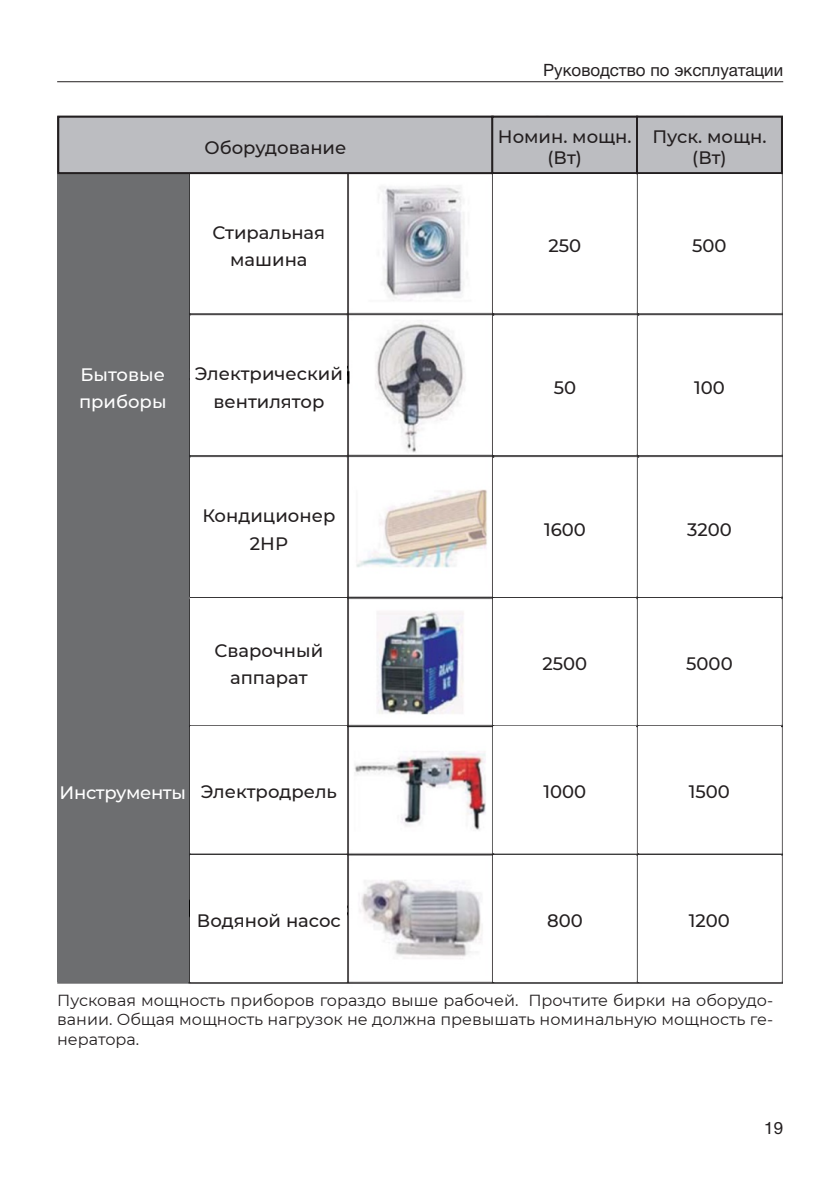
<style>
.page{position:relative;width:840px;height:1191px;background:#fff}
.page>*{position:absolute;margin:0;border:0;box-sizing:border-box;transform-origin:0 0}
.Основной_текст{font:500 18px/21.6px "Montserrat";color:#231f20;text-align:center}
.Основной_текст-2{font:500 18px "Montserrat";letter-spacing:-.01em;color:#fff}
.t1{font:17px "Helvetica Neue Cyr";color:#231f20}
.Основной_текст-3{font:16px/19.2px "Montserrat";color:#231f20;text-align:justify}
</style>
<div class="page">
<hr style="left:57px;top:81px;width:725px;height:1px;background:#231f20">
<img style="left:57px;top:115px;width:724px;height:869px">
<div style="left:190px;top:174px;width:157px;height:139px;background:#fff"></div>
<div style="left:57px;top:174px;width:131px;height:423px;background:#6d6e70"></div>
<div style="left:58px;top:117px;width:434px;height:56px;background:#bcbdc1"></div>
<div style="left:57px;top:116px;width:436px;height:58px;border:2px solid #231f20"></div>
<div style="left:492px;top:117px;width:145px;height:56px;background:#bcbdc1"></div>
<div style="left:491px;top:116px;width:147px;height:58px;border:2px solid #231f20"></div>
<div style="left:636px;top:117px;width:145px;height:56px;background:#bcbdc1"></div>
<div style="left:635px;top:116px;width:147px;height:58px;border:2px solid #231f20"></div>
<div style="left:57px;top:598px;width:131px;height:383px;background:#6d6e70"></div>
<div style="left:493px;top:174px;width:143px;height:139px;background:#fff"></div>
<div style="left:638px;top:174px;width:142px;height:139px;background:#fff"></div>
<div style="left:190px;top:316px;width:157px;height:139px;background:#fff"></div>
<div style="left:493px;top:316px;width:143px;height:139px;background:#fff"></div>
<div style="left:638px;top:316px;width:142px;height:139px;background:#fff"></div>
<div style="left:190px;top:458px;width:157px;height:138px;background:#fff"></div>
<div style="left:493px;top:458px;width:143px;height:138px;background:#fff"></div>
<div style="left:638px;top:458px;width:142px;height:138px;background:#fff"></div>
<div style="left:190px;top:598px;width:157px;height:127px;background:#fff"></div>
<div style="left:493px;top:598px;width:143px;height:127px;background:#fff"></div>
<div style="left:638px;top:598px;width:142px;height:127px;background:#fff"></div>
<div style="left:190px;top:726px;width:157px;height:127px;background:#fff"></div>
<div style="left:493px;top:726px;width:143px;height:127px;background:#fff"></div>
<div style="left:638px;top:726px;width:142px;height:127px;background:#fff"></div>
<div style="left:190px;top:855px;width:157px;height:126px;background:#fff"></div>
<div style="left:493px;top:855px;width:143px;height:126px;background:#fff"></div>
<div style="left:638px;top:855px;width:142px;height:126px;background:#fff"></div>
<p class="t1" style="left:543px;top:61px;width:241px">Руководство по эксплуатации</p>
<p class="Основной_текст" style="left:204px;top:136px;width:143px">Оборудование</p>
<p class="Основной_текст" style="left:497px;top:125px;width:135px">Номин. мощн. (Вт)</p>
<p class="Основной_текст" style="left:652px;top:125px;width:115px">Пуск. мощн. (Вт)</p>
<p class="Основной_текст" style="left:212px;top:221px;width:114px">Стиральная</p>
<p class="Основной_текст" style="left:230px;top:248px;width:79px">машина</p>
<p class="Основной_текст" style="left:548px;top:234px;width:34px">250</p>
<p class="Основной_текст" style="left:692px;top:234px;width:36px">500</p>
<p class="Основной_текст-2" style="left:80px;top:362px;width:86px">Бытовые</p>
<p class="Основной_текст-2" style="left:79px;top:389px;width:89px">приборы</p>
<p class="Основной_текст" style="left:195px;top:362px;width:149px">Электрический</p>
<p class="Основной_текст" style="left:213px;top:390px;width:112px">вентилятор</p>
<p class="Основной_текст" style="left:202px;top:504px;width:134px">Кондиционер</p>
<p class="Основной_текст" style="left:250px;top:531px;width:39px">2НР</p>
<p class="Основной_текст" style="left:214px;top:638px;width:110px">Сварочный</p>
<p class="Основной_текст" style="left:230px;top:666px;width:79px">аппарат</p>
<p class="Основной_текст" style="left:553px;top:376px;width:24px">50</p>
<p class="Основной_текст" style="left:693px;top:376px;width:32px">100</p>
<p class="Основной_текст" style="left:543px;top:518px;width:43px">1600</p>
<p class="Основной_текст" style="left:686px;top:518px;width:46px">3200</p>
<p class="Основной_текст" style="left:542px;top:652px;width:46px">2500</p>
<p class="Основной_текст" style="left:686px;top:652px;width:48px">5000</p>
<p class="Основной_текст-2" style="left:60px;top:779px;width:128px">Инструменты</p>
<p class="Основной_текст" style="left:201px;top:780px;width:137px">Электродрель</p>
<p class="Основной_текст" style="left:543px;top:780px;width:44px">1000</p>
<p class="Основной_текст" style="left:688px;top:780px;width:43px">1500</p>
<p class="Основной_текст" style="left:197px;top:909px;width:145px">Водяной насос</p>
<p class="Основной_текст" style="left:547px;top:909px;width:37px">800</p>
<p class="Основной_текст" style="left:688px;top:909px;width:42px">1200</p>
<p class="Основной_текст-3" style="left:57px;top:990px;width:717px">Пусковая мощность приборов гораздо выше рабочей. Прочтите бирки на оборудо&shy;вании. Общая мощность нагрузок не должна превышать номинальную мощность ге&shy;нератора.</p>
<p class="t1" style="left:763px;top:1119px;width:20px">19</p>
</div>
